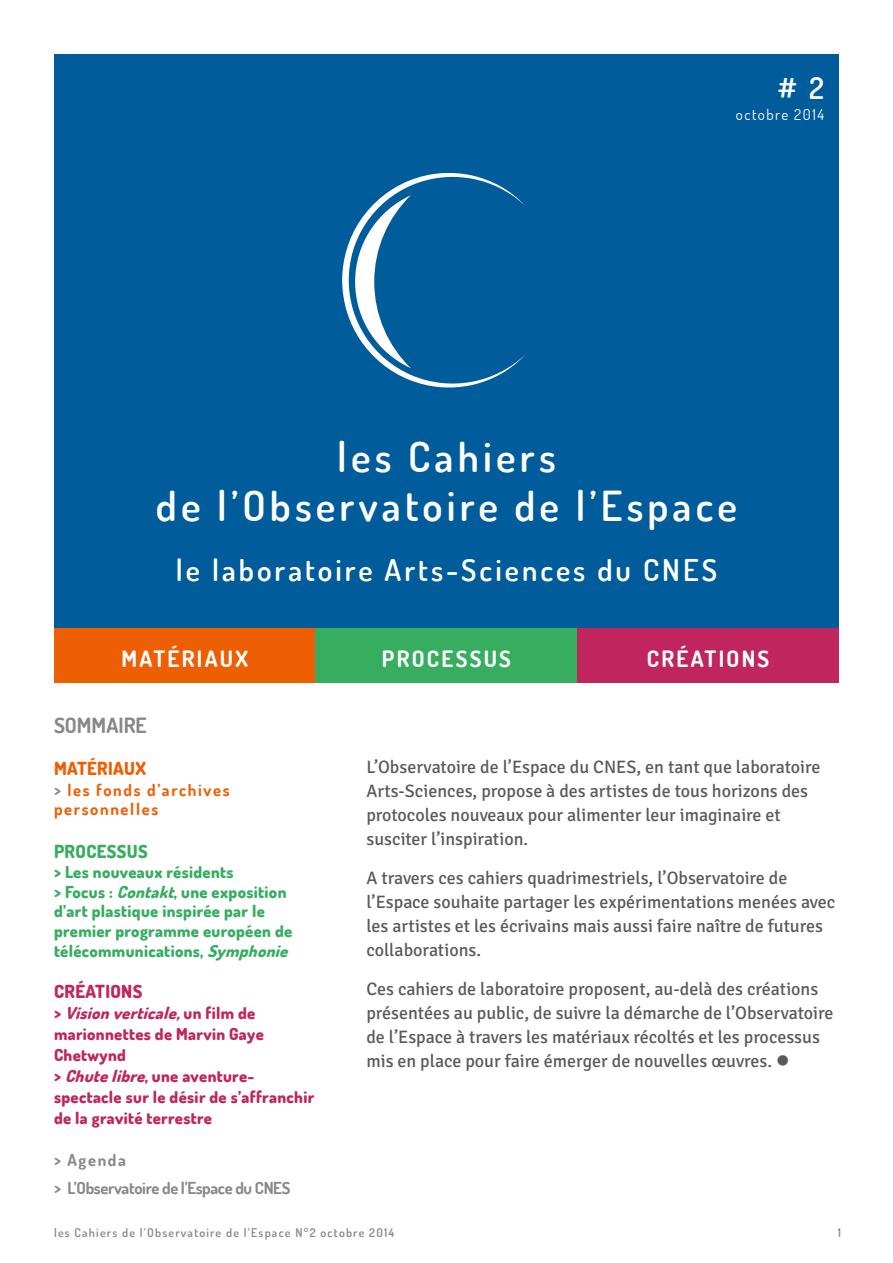
<style>
.page{position:relative;width:893px;height:1263px;background:#fff}
.page>*{position:absolute;margin:0;border:0;box-sizing:border-box;transform-origin:0 0}
.t1{font:600 41.4px/49.7px "Dosis";letter-spacing:.1em;color:#fff;text-align:center}
.t2{font:600 30px "Dosis";letter-spacing:.1em;color:#fff}
.t3{font:700 22.5px "Dosis";letter-spacing:.1em;color:#fff}
.t4{font:700 21px "Dosis";color:#888}
.t5{font:18px/24px "Signika";color:#5a5a5a}
.t6{font:800 18px "Dosis";letter-spacing:.02em;color:#ed5f02}
.t7{font:800 18px "Dosis";letter-spacing:.02em;color:#36ad5f}
.t8{font:800 18px "Dosis";letter-spacing:.02em;color:#c0255d}
.t9{font:800 16.5px/21px "Dosis";letter-spacing:.02em;color:#c0255d}
.t10{font:800 16.5px/19.8px "Dosis";letter-spacing:.02em;color:#36ad5f}
.t11{font:700 16.5px/28.5px "Dosis";letter-spacing:-.02em;color:#888}
.t12{font:700 16.5px/19.8px "Dosis";letter-spacing:.1em;color:#ed5f02}
.t13{font:15px "Dosis";letter-spacing:.1em;color:#fff}
.t14{font:600 12px "Dosis";letter-spacing:.1em;color:#888}
.s1{color:#888}
.s2{font-style:italic}
</style>
<div class="page">
<div style="left:54px;top:54px;width:785px;height:575px;background:#005c9b"></div>
<div style="left:54px;top:629px;width:262px;height:54px;background:#ed5f02"></div>
<div style="left:316px;top:629px;width:261px;height:54px;background:#36ad5f"></div>
<div style="left:577px;top:629px;width:262px;height:54px;background:#c0255d"></div>
<svg style="left:342px;top:173px;width:183px;height:215px"></svg>
<h2 class="t2" style="left:778px;top:68px;width:48px"># 2</h2>
<p class="t13" style="left:736px;top:104px;width:90px">octobre 2014</p>
<h1 class="t1" style="left:156px;top:431px;width:582px">les Cahiers<br>de l’Observatoire de l’Espace</h1>
<h2 class="t2" style="left:176px;top:551px;width:543px">le laboratoire Arts-Sciences du CNES</h2>
<p class="t3" style="left:122px;top:645px;width:128px">matériaux</p>
<p class="t3" style="left:382px;top:645px;width:131px">processus</p>
<p class="t3" style="left:647px;top:645px;width:124px">créations</p>
<p class="t4" style="left:54px;top:711px;width:13px">SOMMAIRE</p>
<p class="t6" style="left:54px;top:756px;width:94px">Matériaux</p>
<p class="t12" style="left:54px;top:779px;width:177px"><span class="s1">&gt;</span> les fonds d’archives personnelles</p>
<p class="t7" style="left:54px;top:840px;width:95px">Processus</p>
<p class="t10" style="left:54px;top:862px;width:240px">&gt; Les nouveaux résidents<br>&gt; Focus : <span class="s2">Contakt</span>, une exposition d’art plastique inspirée par le premier programme européen de télécommunications, <span class="s2">Symphonie</span></p>
<p class="t8" style="left:54px;top:980px;width:90px">Créations</p>
<p class="t9" style="left:54px;top:1002px;width:262px">&gt; <span class="s2">Visionverticale,</span>u n f i l m d e marionnettes de Marvin Gaye<br>Chetwynd<br>&gt; <span class="s2">Chutelibre</span>, une aventure&shy;spectacle sur le désir de s’affranchir de la gravité terrestre</p>
<p class="t11" style="left:54px;top:1145px;width:211px">&gt; Agenda<br>&gt; L’Observatoire de l’Espace du CNES</p>
<p class="t5" style="left:366px;top:755px;width:455px">L’Observatoire de l’Espace du CNES, en tant que laboratoire Arts-Sciences, propose à des artistes de tous horizons des protocoles nouveaux pour alimenter leur imaginaire et susciter l’inspiration.</p>
<p class="t5" style="left:366px;top:866px;width:470px">A travers ces cahiers quadrimestriels, l’Observatoire de l’Espace souhaite partager les expérimentations menées avec les artistes et les écrivains mais aussi faire naître de futures collaborations.</p>
<p class="t5" style="left:366px;top:977px;width:468px">Ces cahiers de laboratoire proposent, au-delà des créations présentées au public, de suivre la démarche de l’Observatoire de l’Espace à travers les matériaux récoltés et les processus mis en place pour faire émerger de nouvelles œuvres. ●</p>
<p class="t14" style="left:54px;top:1224px;width:342px">les Cahiers de l’Observatoire de l’Espace N°2 octobre 2014</p>
<p class="t14" style="left:838px;top:1224px;width:5px">1</p>
</div>
